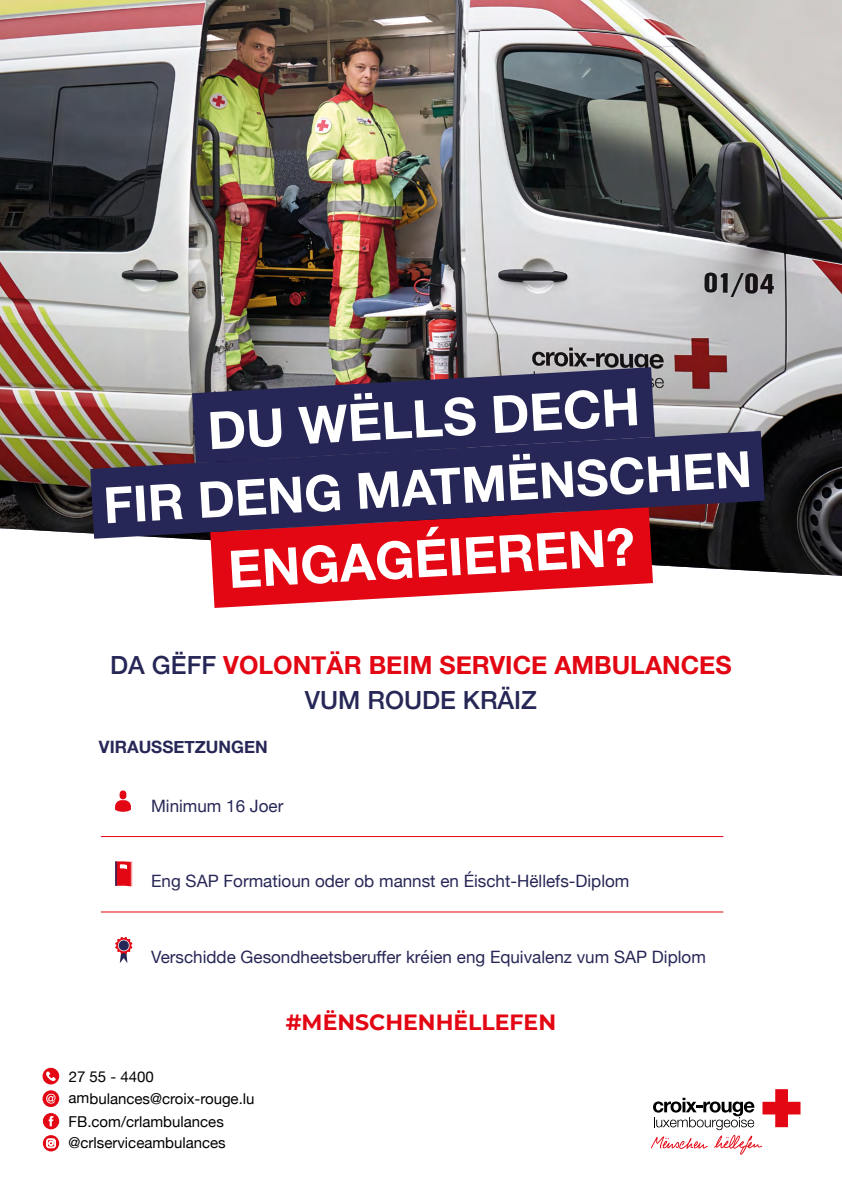
<style>
.page{position:relative;width:842px;height:1191px;background:#fff}
.page>*{position:absolute;margin:0;border:0;box-sizing:border-box;transform-origin:0 0}
.t1{font:700 51.9px "Helvetica Neue";color:#fff}
.t2{font:700 50px "Helvetica Neue";color:#fff}
.t3{font:700 25px/35px "Helvetica Neue";color:#e30613;text-align:center}
.t4{font:700 22px "Montserrat";color:#e30613}
.t5{font:17px "Helvetica Neue";color:#272757}
.t6{font:700 17px "Helvetica Neue";color:#272757}
.t7{font:15px/21.3px "Helvetica Neue";color:#000}
.s1{font-weight:500;color:#272757}
</style>
<div class="page">
<svg style="left:651px;top:1089px;width:150px;height:65px"></svg>
<img style="left:0;top:0;width:842px;height:576px">
<svg style="left:115px;top:861px;width:17px;height:25px"></svg>
<svg style="left:115px;top:937px;width:18px;height:26px"></svg>
<svg style="left:118px;top:939px;width:12px;height:12px"></svg>
<div style="left:119px;top:940px;width:10px;height:10px;background:#272757;border-radius:50%"></div>
<hr style="left:101px;top:836px;width:622px;height:1px;background:#e30613">
<hr style="left:101px;top:911px;width:622px;height:1px;background:#e30613">
<div style="left:120px;top:790px;width:6px;height:9px;background:#e30613;border-radius:3px"></div>
<svg style="left:115px;top:800px;width:16px;height:11px"></svg>
<svg style="left:210px;top:539px;width:443px;height:69px;fill:#e30613"></svg>
<svg style="left:192px;top:367px;width:463px;height:64px;background:#39375c"></svg>
<svg style="left:90px;top:431px;width:675px;height:108px;background:#44274c"></svg>
<svg style="left:43px;top:1113px;width:16px;height:16px"></svg>
<svg style="left:49px;top:1116px;width:4px;height:10px"></svg>
<svg style="left:43px;top:1135px;width:16px;height:16px"></svg>
<svg style="left:46px;top:1138px;width:10px;height:10px"></svg>
<svg style="left:43px;top:1090px;width:16px;height:17px"></svg>
<svg style="left:46px;top:1093px;width:10px;height:10px"></svg>
<svg style="left:43px;top:1067px;width:16px;height:17px"></svg>
<svg style="left:45px;top:1071px;width:11px;height:10px"></svg>
<h1 class="t1" style="left:206px;top:389px;width:434px;rotate:-3deg">DU WËLLS DECH</h1>
<h2 class="t2" style="left:101px;top:465px;width:651px;rotate:-3deg">FIR DENG MATMËNSCHEN</h2>
<h1 class="t1" style="left:226px;top:528px;width:409px;rotate:-3deg">ENGAGÉIEREN?</h1>
<h3 class="t3" style="left:110px;top:648px;width:623px"><span class="s1">DA GËFF</span> VOLONTÄR BEIM SERVICE AMBULANCES<br><span class="s1">VUM ROUDE KRÄIZ</span></h3>
<p class="t6" style="left:99px;top:733px;width:170px">VIRAUSSETZUNGEN</p>
<p class="t5" style="left:151px;top:793px;width:134px">Minimum 16 Joer</p>
<p class="t5" style="left:151px;top:868px;width:480px">Eng SAP Formatioun oder ob mannst en Éischt-Hëllefs-Diplom</p>
<p class="t5" style="left:151px;top:945px;width:556px">Verschidde Gesondheetsberuffer kréien eng Equivalenz vum SAP Diplom</p>
<p class="t7" style="left:69px;top:1067px;width:188px;line-height:21.6px">27 55 - 4400 ambulances@croix-rouge.lu</p>
<p class="t7" style="left:69px;top:1111px;width:159px">FB.com/crlambulances @crlserviceambulances</p>
<p class="t4" style="left:286px;top:1005px;width:272px">#MËNSCHENHËLLEFEN</p>
</div>
